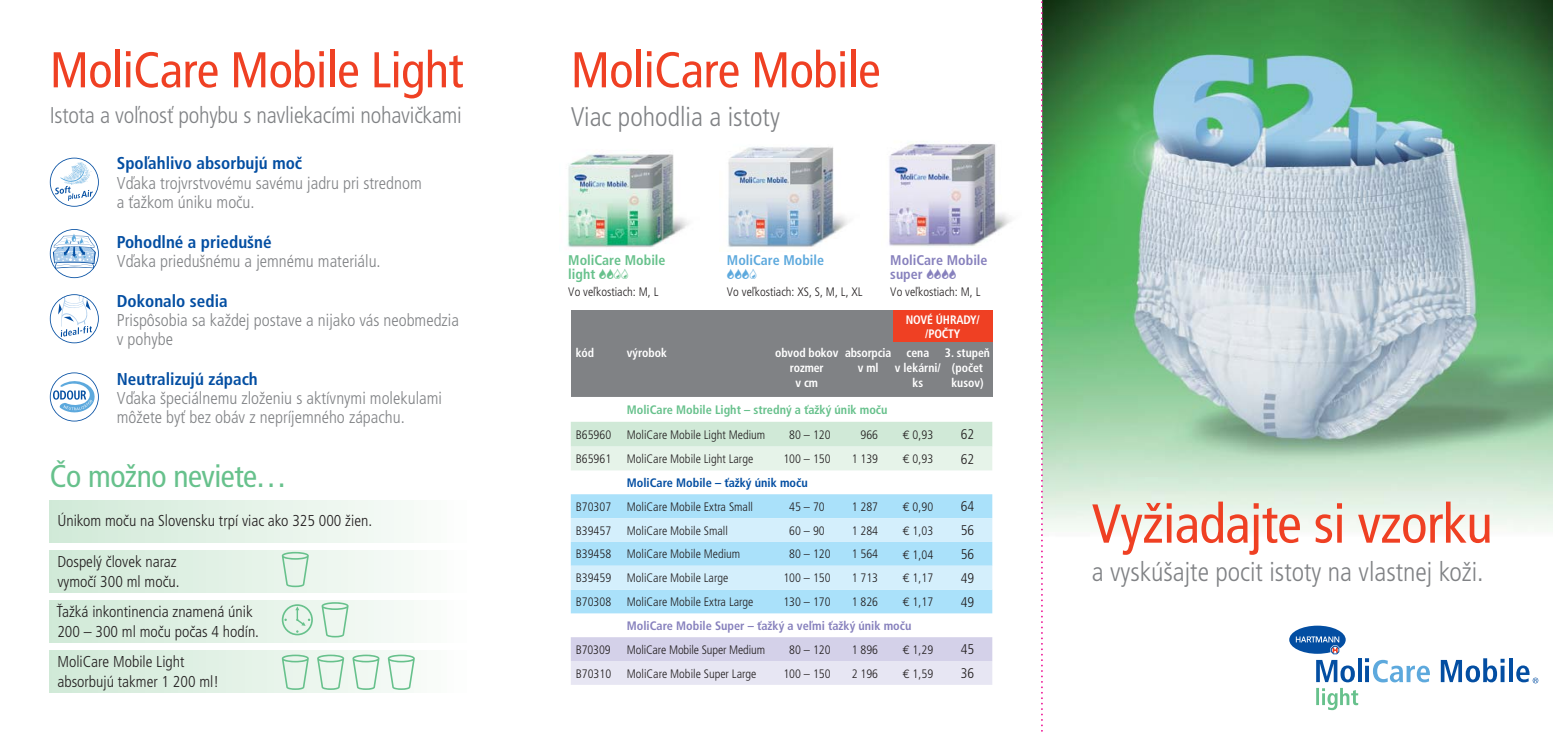
<style>
.page{position:relative;width:1553px;height:735px;background:#fff}
.page>*{position:absolute;margin:0;border:0;box-sizing:border-box;transform-origin:0 0}
.t1{font:condensed 54.77px "Frutiger CE";letter-spacing:-.01em;color:#ef4023}
.t2{font:condensed 50.23px "Frutiger CE";letter-spacing:-.01em;color:#ef4023}
.t3{font:condensed 31.5px "Frutiger CE";letter-spacing:-.015em;color:#67c18c}
.t4{font:300 condensed 26.78px "Frutiger CE";color:#808285}
.t5{font:300 condensed 22.75px "Frutiger CE";letter-spacing:-.01em;color:#808285}
.t6{font:300 condensed 17.15px/19.2px "Frutiger CE";color:#808285}
.t7{font:700 condensed 17.15px "Frutiger CE";color:#034ea2}
.t8{font:300 condensed 15.75px/19.2px "Frutiger CE";color:#231f20}
.t9{font:700 condensed 14px/14px "Frutiger CE";color:#67c18c}
.t10{font:700 condensed 14px/14px "Frutiger CE";color:#8781bd}
.t11{font:300 condensed 14px "Frutiger CE";color:#231f20}
.t12{font:700 condensed 14px "Frutiger CE";color:#5da9dd}
.t13{font:14px "Drops";color:#5da9dd}
.t14{font:300 condensed 12.25px "Frutiger CE";color:#231f20}
.t15{font:700 condensed 12.25px/14.7px "Frutiger CE";letter-spacing:-.01em;color:#fff;text-align:center;scale:.96 1}
.t16{font:700 condensed 12.25px "Frutiger CE";color:#8781bd}
.t17{font:700 condensed 12.25px "Frutiger CE";color:#67c18c}
.t18{font:700 condensed 12.25px "Frutiger CE";color:#034ea2}
.s1{font-family:"Drops";font-weight:400;font-stretch:normal}
.s2{font-family:"GE Inspira CE";font-weight:400;font-stretch:normal}
.s3{color:#aae1fa}
.s4{color:#d4effc}
</style>
<div class="page">
<div style="left:571px;top:310px;width:421px;height:86px;background:#808285"></div>
<img style="left:889px;top:143px;width:122px;height:103px">
<img style="left:728px;top:146px;width:120px;height:101px">
<img style="left:567px;top:154px;width:122px;height:94px">
<img style="left:1043px;top:0;width:510px;height:711px">
<hr style="left:1358px;top:658px;width:3px;height:23px;background:#034ea2">
<svg style="left:1365px;top:657px;width:65px;height:25px"></svg>
<hr style="left:1365px;top:665px;width:4px;height:16px;background:#034ea2">
<svg style="left:1441px;top:658px;width:63px;height:24px"></svg>
<hr style="left:1509px;top:658px;width:3px;height:23px;background:#034ea2">
<svg style="left:1516px;top:665px;width:22px;height:18px"></svg>
<svg style="left:1289px;top:625px;width:69px;height:84px"></svg>
<div style="left:50px;top:550px;width:421px;height:42px;background:linear-gradient(to right,#d0e9d7,#fdfefc)"></div>
<div style="left:50px;top:500px;width:421px;height:42px;background:linear-gradient(to right,#d0e9d7,#fdfefc)"></div>
<div style="left:50px;top:600px;width:421px;height:42px;background:linear-gradient(to right,#d0e9d7,#fdfefc)"></div>
<div style="left:50px;top:650px;width:421px;height:42px;background:linear-gradient(to right,#d0e9d7,#fdfefc)"></div>
<svg style="left:282px;top:551px;width:27px;height:36px"></svg>
<svg style="left:282px;top:604px;width:31px;height:31px"></svg>
<svg style="left:321px;top:601px;width:28px;height:36px"></svg>
<svg style="left:282px;top:654px;width:27px;height:35px"></svg>
<svg style="left:352px;top:654px;width:27px;height:35px"></svg>
<svg style="left:317px;top:654px;width:27px;height:35px"></svg>
<svg style="left:388px;top:654px;width:27px;height:35px"></svg>
<svg style="left:571px;top:470px;width:421px;height:144px"></svg>
<svg style="left:571px;top:422px;width:421px;height:48px;background:#daeddf"></svg>
<div style="left:571px;top:494px;width:421px;height:119px;background:#aae1fa"></div>
<svg style="left:571px;top:518px;width:421px;height:71px;background:#c6eafb"></svg>
<svg style="left:571px;top:637px;width:421px;height:47px;background:#dddbed"></svg>
<svg style="left:50px;top:294px;width:49px;height:49px"></svg>
<svg style="left:50px;top:158px;width:49px;height:48px"></svg>
<svg style="left:50px;top:229px;width:49px;height:49px"></svg>
<svg style="left:50px;top:372px;width:49px;height:49px"></svg>
<svg style="left:1041px;top:0;width:2px;height:732px"></svg>
<div style="left:893px;top:310px;width:99px;height:32px;background:#ef4023"></div>
<h2 class="t2" style="left:50px;top:45px;width:415px">MoliCare Mobile Light</h2>
<h3 class="t5" style="left:50px;top:104px;width:414px">Istota a voľnosť pohybu s navliekacími nohavičkami</h3>
<h3 class="t7" style="left:117px;top:155px;width:187px">Spoľahlivo absorbujú moč</h3>
<h3 class="t6" style="left:117px;top:174px;width:306px">Vďaka trojvrstvovému savému jadru pri strednom a ťažkom úniku moču.</h3>
<h3 class="t7" style="left:117px;top:233px;width:156px">Pohodlné a priedušné</h3>
<h3 class="t6" style="left:117px;top:252px;width:265px">Vďaka priedušnému a jemnému materiálu.</h3>
<h3 class="t7" style="left:117px;top:292px;width:112px">Dokonalo sedia</h3>
<h3 class="t6" style="left:117px;top:311px;width:344px">Prispôsobia sa každej postave a nijako vás neobmedzia v pohybe</h3>
<h3 class="t7" style="left:117px;top:370px;width:143px">Neutralizujú zápach</h3>
<h3 class="t6" style="left:117px;top:389px;width:327px">Vďaka špeciálnemu zloženiu s aktívnymi molekulami môžete byť bez obáv z nepríjemného zápachu.</h3>
<h3 class="t3" style="left:50px;top:460px;width:239px">Čo možno neviete…</h3>
<p class="t8" style="left:57px;top:511px;width:316px">Únikom moču na Slovensku trpí viac ako 325 000 žien.</p>
<p class="t8" style="left:57px;top:553px;width:124px">Dospelý človek naraz vymočí 300 ml moču.</p>
<p class="t8" style="left:57px;top:602px;width:204px">Ťažká inkontinencia znamená únik<br>200 – 300 ml moču počas 4 hodín.</p>
<p class="t8" style="left:57px;top:652px;width:163px">MoliCare Mobile Light absorbujú takmer 1 200 ml!</p>
<h2 class="t2" style="left:571px;top:45px;width:311px">MoliCare Mobile</h2>
<h3 class="t4" style="left:571px;top:103px;width:211px">Viac pohodlia a istoty</h3>
<p class="t9" style="left:568px;top:254px;width:99px">MoliCare Mobile light <span class="s1">1122</span></p>
<p class="t14" style="left:568px;top:286px;width:92px">Vo veľkostiach: M, L</p>
<p class="t12" style="left:727px;top:253px;width:99px">MoliCare Mobile</p>
<p class="t13" style="left:727px;top:266px;width:31px">1112</p>
<p class="t14" style="left:727px;top:286px;width:137px">Vo veľkostiach: XS, S, M, L, XL</p>
<p class="t10" style="left:890px;top:254px;width:99px">MoliCare Mobile super <span class="s1">1111</span></p>
<p class="t14" style="left:890px;top:286px;width:92px">Vo veľkostiach: M, L</p>
<p class="t15" style="left:906px;top:312px;width:79px">NOVÉ ÚHRADY/ /POČTY</p>
<p class="t15" style="left:576px;top:346px;width:21px">kód</p>
<p class="t15" style="left:627px;top:346px;width:43px">výrobok</p>
<p class="t15" style="left:775px;top:346px;width:67px">obvod bokov rozmer<br>v cm</p>
<p class="t15" style="left:845px;top:346px;width:50px">absorpcia v ml</p>
<p class="t15" style="left:895px;top:346px;width:49px">cena<br>v lekárni/ ks</p>
<p class="t15" style="left:945px;top:346px;width:49px">3. stupeň (počet kusov)</p>
<p class="t17" style="left:627px;top:403px;width:262px">MoliCare Mobile Light – stredný a ťažký únik moču</p>
<p class="t14" style="left:576px;top:428px;width:37px">B65960</p>
<p class="t14" style="left:627px;top:428px;width:140px">MoliCare Mobile Light Medium</p>
<p class="t14" style="left:789px;top:428px;width:43px">80 – 120</p>
<p class="t14" style="left:860px;top:428px;width:19px">966</p>
<p class="t14" style="left:902px;top:428px;width:32px"><span class="s2">¤</span> 0,93</p>
<p class="t11" style="left:961px;top:427px;width:15px">62</p>
<p class="t14" style="left:576px;top:452px;width:37px">B65961</p>
<p class="t14" style="left:627px;top:452px;width:128px">MoliCare Mobile Light Large</p>
<p class="t14" style="left:783px;top:452px;width:49px">100 – 150</p>
<p class="t14" style="left:852px;top:452px;width:28px">1 139</p>
<p class="t14" style="left:902px;top:453px;width:32px"><span class="s2">¤</span> 0,93</p>
<p class="t11" style="left:961px;top:452px;width:15px">62</p>
<p class="t18" style="left:627px;top:476px;width:182px">MoliCare Mobile – ťažký únik moču</p>
<p class="t14" style="left:576px;top:500px;width:37px">B70307</p>
<p class="t14" style="left:627px;top:500px;width:128px">MoliCare Mobile Extra Small</p>
<p class="t14" style="left:789px;top:500px;width:43px">45 – 70<span class="s3">0</span></p>
<p class="t14" style="left:852px;top:500px;width:28px">1 287</p>
<p class="t14" style="left:902px;top:500px;width:32px"><span class="s2">¤</span> 0,90</p>
<p class="t11" style="left:961px;top:499px;width:15px">64</p>
<p class="t14" style="left:576px;top:524px;width:37px">B39457</p>
<p class="t14" style="left:627px;top:524px;width:102px">MoliCare Mobile Small</p>
<p class="t14" style="left:789px;top:524px;width:43px">60 – 90<span class="s4">0</span></p>
<p class="t14" style="left:852px;top:524px;width:28px">1 284</p>
<p class="t14" style="left:902px;top:524px;width:32px"><span class="s2">¤</span> 1,03</p>
<p class="t11" style="left:961px;top:523px;width:15px">56</p>
<p class="t14" style="left:576px;top:548px;width:37px">B39458</p>
<p class="t14" style="left:627px;top:548px;width:115px">MoliCare Mobile Medium</p>
<p class="t14" style="left:789px;top:548px;width:43px">80 – 120</p>
<p class="t14" style="left:852px;top:548px;width:28px">1 564</p>
<p class="t14" style="left:902px;top:548px;width:32px"><span class="s2">¤</span> 1,04</p>
<p class="t11" style="left:961px;top:547px;width:15px">56</p>
<p class="t14" style="left:576px;top:571px;width:37px">B39459</p>
<p class="t14" style="left:627px;top:571px;width:103px">MoliCare Mobile Large</p>
<p class="t14" style="left:783px;top:571px;width:49px">100 – 150</p>
<p class="t14" style="left:852px;top:571px;width:28px">1 713</p>
<p class="t14" style="left:902px;top:572px;width:32px"><span class="s2">¤</span> 1,17</p>
<p class="t11" style="left:961px;top:571px;width:15px">49</p>
<p class="t14" style="left:576px;top:595px;width:37px">B70308</p>
<p class="t14" style="left:627px;top:595px;width:128px">MoliCare Mobile Extra Large</p>
<p class="t14" style="left:783px;top:595px;width:49px">130 – 170</p>
<p class="t14" style="left:852px;top:595px;width:28px">1 826</p>
<p class="t14" style="left:902px;top:595px;width:32px"><span class="s2">¤</span> 1,17</p>
<p class="t11" style="left:961px;top:594px;width:15px">49</p>
<p class="t16" style="left:627px;top:619px;width:286px">MoliCare Mobile Super – ťažký a veľmi ťažký únik moču</p>
<p class="t14" style="left:576px;top:643px;width:36px">B70309</p>
<p class="t14" style="left:627px;top:643px;width:140px">MoliCare Mobile Super Medium</p>
<p class="t14" style="left:789px;top:643px;width:43px">80 – 120</p>
<p class="t14" style="left:852px;top:643px;width:28px">1 896</p>
<p class="t14" style="left:902px;top:643px;width:32px"><span class="s2">¤</span> 1,29</p>
<p class="t11" style="left:961px;top:642px;width:15px">45</p>
<p class="t14" style="left:576px;top:667px;width:37px">B70310</p>
<p class="t14" style="left:627px;top:667px;width:131px">MoliCare Mobile Super Large</p>
<p class="t14" style="left:783px;top:667px;width:49px">100 – 150</p>
<p class="t14" style="left:852px;top:667px;width:28px">2 196</p>
<p class="t14" style="left:902px;top:667px;width:32px"><span class="s2">¤</span> 1,59</p>
<p class="t11" style="left:961px;top:666px;width:15px">36</p>
<h1 class="t1" style="left:1092px;top:497px;width:402px">Vyžiadajte si vzorku</h1>
<h3 class="t4" style="left:1092px;top:558px;width:393px">a vyskúšajte pocit istoty na vlastnej koži.</h3>
</div>
